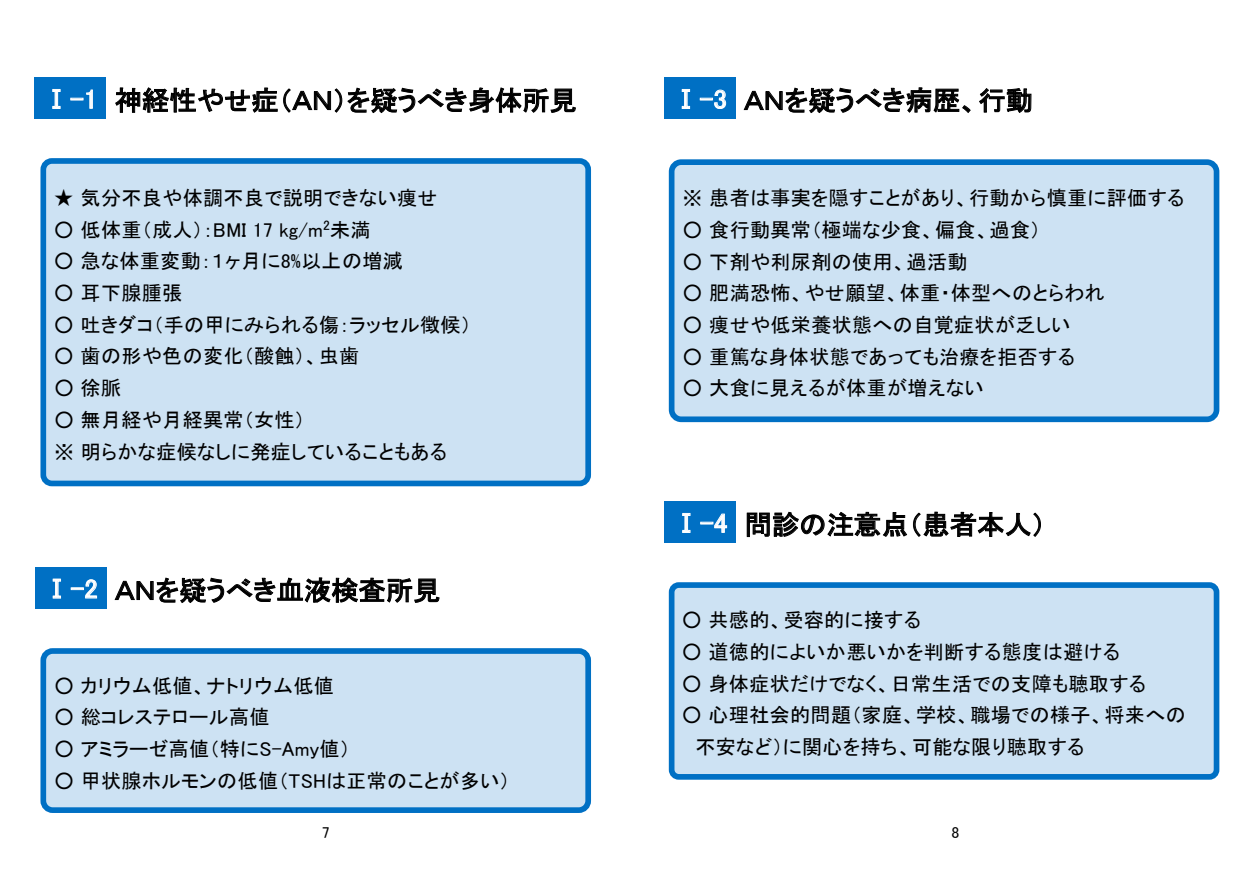
<style>
.page{position:relative;width:1259px;height:893px;background:#fff}
.page>*{position:absolute;margin:0;border:0;box-sizing:border-box;transform-origin:0 0}
.t1{font:27px "MS P Gothic";letter-spacing:-.005em;color:#000}
.t2{font:27px "MS P Gothic";color:#fff}
.t3{font:20.1px/31.7px "MS P Gothic";letter-spacing:.015em;color:#000}
.t4{font:15.9px "MS P Gothic";color:#000}
</style>
<div class="page">
<div style="left:35px;top:77px;width:71px;height:41px;background:#0070c4"></div>
<svg style="left:52px;top:89px;width:9px;height:20px"></svg>
<svg style="left:70px;top:89px;width:23px;height:20px"></svg>
<div style="left:43px;top:161px;width:545px;height:322px;background:#cde2f3;border-radius:9px"></div>
<div style="left:40px;top:158px;width:551px;height:328px;border:6px solid #0070c4;border-radius:9px"></div>
<svg style="left:115px;top:87px;width:461px;height:26px"></svg>
<div style="left:35px;top:567px;width:72px;height:41px;background:#0070c4"></div>
<svg style="left:53px;top:578px;width:8px;height:21px"></svg>
<svg style="left:71px;top:579px;width:26px;height:20px"></svg>
<div style="left:43px;top:651px;width:545px;height:159px;background:#cde2f3;border-radius:9px"></div>
<div style="left:40px;top:648px;width:551px;height:165px;border:6px solid #0070c4;border-radius:9px"></div>
<svg style="left:114px;top:577px;width:326px;height:26px"></svg>
<div style="left:664px;top:77px;width:72px;height:41px;background:#0070c4"></div>
<svg style="left:681px;top:89px;width:9px;height:20px"></svg>
<svg style="left:700px;top:89px;width:26px;height:20px"></svg>
<div style="left:671px;top:162px;width:545px;height:257px;background:#cde2f3;border-radius:10px"></div>
<div style="left:669px;top:159px;width:550px;height:263px;border:6px solid #0070c4;border-radius:10px"></div>
<svg style="left:743px;top:87px;width:228px;height:26px"></svg>
<svg style="left:978px;top:88px;width:53px;height:78px"></svg>
<div style="left:664px;top:501px;width:72px;height:42px;background:#0070c4"></div>
<svg style="left:682px;top:513px;width:8px;height:20px"></svg>
<svg style="left:700px;top:513px;width:27px;height:20px"></svg>
<div style="left:671px;top:585px;width:545px;height:192px;background:#cde2f3;border-radius:7px"></div>
<div style="left:669px;top:582px;width:550px;height:198px;border:6px solid #0070c4;border-radius:7px"></div>
<svg style="left:746px;top:511px;width:161px;height:26px"></svg>
<svg style="left:913px;top:511px;width:128px;height:26px"></svg>
<h1 class="t2" style="left:43px;top:85px;width:56px">Ⅰ-1</h1>
<h1 class="t1" style="left:115px;top:87px;width:464px">神経性やせ症（ＡＮ）を疑うべき身体所見</h1>
<p class="t3" style="left:54px;top:182px;width:385px">★ 気分不良や体調不良で説明できない痩せ</p>
<p class="t3" style="left:54px;top:213px;width:318px">○ 低体重（成人）：BMI 17 kg/m<sup>2</sup>未満</p>
<p class="t3" style="left:54px;top:245px;width:350px">○ 急な体重変動：１ヶ月に8%以上の増減</p>
<p class="t3" style="left:54px;top:277px;width:130px">○ 耳下腺腫張</p>
<p class="t3" style="left:54px;top:309px;width:418px">○ 吐きダコ（手の甲にみられる傷：ラッセル徴候）</p>
<p class="t3" style="left:54px;top:340px;width:307px">○ 歯の形や色の変化（酸蝕）、虫歯</p>
<p class="t3" style="left:54px;top:372px;width:69px">○ 徐脈</p>
<p class="t3" style="left:54px;top:404px;width:394px">○ 無月経や月経異常（女性）<br>※ 明らかな症候なしに発症していることもある</p>
<h1 class="t2" style="left:43px;top:575px;width:56px">Ⅰ-2</h1>
<h1 class="t1" style="left:115px;top:577px;width:327px">ＡＮを疑うべき血液検査所見</h1>
<p class="t3" style="left:54px;top:669px;width:281px">○ カリウム低値、ナトリウム低値</p>
<p class="t3" style="left:54px;top:701px;width:217px">○ 総コレステロール高値</p>
<p class="t3" style="left:54px;top:733px;width:297px">○ アミラーゼ高値（特にS-Amy値）</p>
<p class="t3" style="left:54px;top:765px;width:457px">○ 甲状腺ホルモンの低値（TSHは正常のことが多い）</p>
<p class="t4" style="left:322px;top:824px;width:9px">7</p>
<h1 class="t2" style="left:672px;top:85px;width:56px">Ⅰ-3</h1>
<h1 class="t1" style="left:744px;top:87px;width:290px">ＡＮを疑うべき病歴、行動</h1>
<p class="t3" style="left:682px;top:182px;width:503px">※ 患者は事実を隠すことがあり、行動から慎重に評価する</p>
<p class="t3" style="left:682px;top:214px;width:359px">○ 食行動異常（極端な少食、偏食、過食）</p>
<p class="t3" style="left:682px;top:245px;width:286px">○ 下剤や利尿剤の使用、過活動</p>
<p class="t3" style="left:682px;top:277px;width:424px">○ 肥満恐怖、やせ願望、体重・体型へのとらわれ</p>
<p class="t3" style="left:682px;top:309px;width:389px">○ 痩せや低栄養状態への自覚症状が乏しい</p>
<p class="t3" style="left:682px;top:341px;width:394px">○ 重篤な身体状態であっても治療を拒否する</p>
<p class="t3" style="left:682px;top:372px;width:302px">○ 大食に見えるが体重が増えない</p>
<h1 class="t2" style="left:672px;top:509px;width:56px">Ⅰ-4</h1>
<h1 class="t1" style="left:744px;top:511px;width:302px">問診の注意点（患者本人）</h1>
<p class="t3" style="left:682px;top:604px;width:241px">○ 共感的、受容的に接する</p>
<p class="t3" style="left:682px;top:636px;width:440px">○ 道徳的によいか悪いかを判断する態度は避ける</p>
<p class="t3" style="left:682px;top:667px;width:466px">○ 身体症状だけでなく、日常生活での支障も聴取する</p>
<p class="t3" style="left:695px;top:699px;width:492px;text-indent:-14px">○ 心理社会的問題（家庭、学校、職場での様子、将来への不安など）に関心を持ち、可能な限り聴取する</p>
<p class="t4" style="left:951px;top:824px;width:9px">8</p>
</div>
